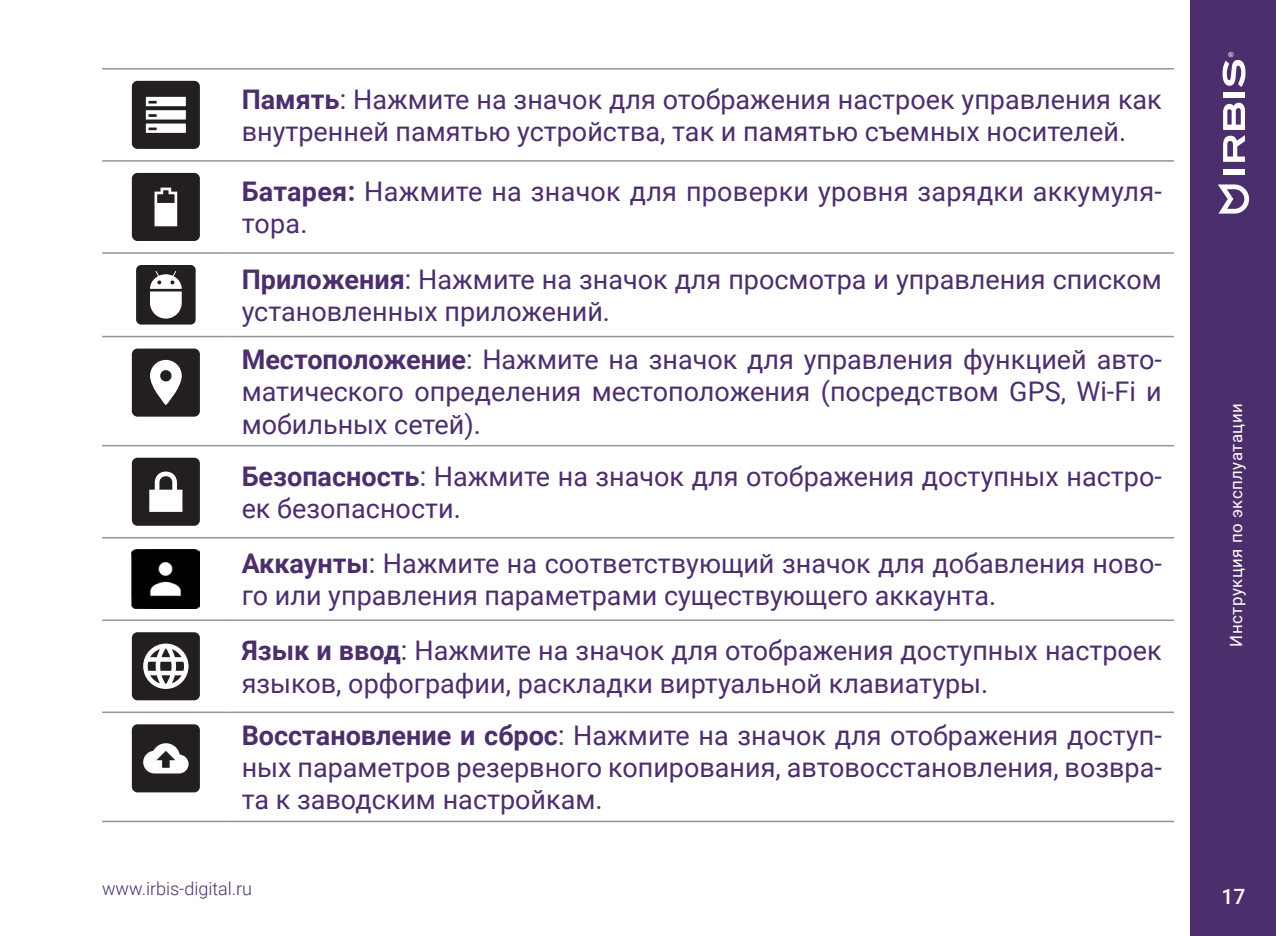
<style>
.page{position:relative;width:1276px;height:936px;background:#fff}
.page>*{position:absolute;margin:0;border:0;box-sizing:border-box;transform-origin:0 0}
.t1{font:27px/32.4px "Roboto";color:#4d2e6d}
.t2{font:500 21px "Roboto";color:#fff}
.t3{font:300 18px "Roboto";color:#4d2e6d}
.t4{font:16.8px "Roboto";letter-spacing:.03em;color:#fff}
.s1{font-weight:700}
</style>
<div class="page">
<div style="left:1191px;top:0;width:85px;height:935px;background:#4d2e6d"></div>
<svg style="left:1218px;top:184px;width:31px;height:29px"></svg>
<svg style="left:1223px;top:102px;width:22px;height:60px"></svg>
<div style="left:1223px;top:169px;width:22px;height:5px;background:#fff"></div>
<div style="left:1223px;top:92px;width:22px;height:5px;background:#fff"></div>
<svg style="left:1222px;top:52px;width:24px;height:35px"></svg>
<hr style="left:102px;top:68px;width:128px;height:2px;background:#939598">
<hr style="left:230px;top:68px;width:944px;height:2px;background:#939598">
<hr style="left:102px;top:160px;width:128px;height:2px;background:#939598">
<hr style="left:230px;top:160px;width:944px;height:2px;background:#939598">
<hr style="left:102px;top:252px;width:128px;height:2px;background:#939598">
<hr style="left:230px;top:252px;width:944px;height:2px;background:#939598">
<hr style="left:102px;top:336px;width:128px;height:1px;background:#939598">
<hr style="left:230px;top:336px;width:944px;height:1px;background:#939598">
<hr style="left:102px;top:445px;width:128px;height:1px;background:#939598">
<hr style="left:230px;top:445px;width:944px;height:1px;background:#939598">
<hr style="left:102px;top:537px;width:128px;height:1px;background:#939598">
<hr style="left:230px;top:537px;width:944px;height:1px;background:#939598">
<hr style="left:102px;top:619px;width:128px;height:2px;background:#939598">
<hr style="left:230px;top:619px;width:944px;height:2px;background:#939598">
<hr style="left:102px;top:711px;width:128px;height:2px;background:#939598">
<hr style="left:230px;top:711px;width:944px;height:2px;background:#939598">
<hr style="left:102px;top:820px;width:128px;height:2px;background:#939598">
<hr style="left:230px;top:820px;width:944px;height:2px;background:#939598">
<div style="left:132px;top:81px;width:68px;height:68px;background:#231f20;border-radius:6px"></div>
<svg style="left:146px;top:97px;width:40px;height:36px"></svg>
<div style="left:132px;top:173px;width:68px;height:68px;background:#231f20;border-radius:6px"></div>
<svg style="left:154px;top:187px;width:23px;height:39px"></svg>
<div style="left:136px;top:265px;width:60px;height:59px;background:#231f20;border-radius:5px"></div>
<svg style="left:150px;top:271px;width:32px;height:47px"></svg>
<div style="left:132px;top:348px;width:68px;height:68px;background:#231f20;border-radius:6px"></div>
<svg style="left:150px;top:360px;width:32px;height:45px"></svg>
<div style="left:132px;top:457px;width:68px;height:68px;background:#231f20;border-radius:6px"></div>
<svg style="left:149px;top:471px;width:33px;height:41px"></svg>
<img style="left:132px;top:549px;width:68px;height:59px">
<div style="left:132px;top:632px;width:68px;height:68px;background:#231f20;border-radius:6px"></div>
<svg style="left:143px;top:643px;width:45px;height:46px"></svg>
<div style="left:132px;top:724px;width:68px;height:68px;background:#231f20;border-radius:6px"></div>
<svg style="left:143px;top:743px;width:46px;height:30px"></svg>
<p class="t1" style="left:242px;top:82px;width:921px"><span class="s1">Память</span>: Нажмите на значок для отображения настроек управления как внутренней памятью устройства, так и памятью съемных носителей.</p>
<p class="t1" style="left:242px;top:174px;width:921px"><span class="s1">Батарея:</span> Нажмите на значок для проверки уровня зарядки аккумуля&shy;тора.</p>
<p class="t1" style="left:242px;top:262px;width:921px"><span class="s1">Приложения</span>: Нажмите на значок для просмотра и управления списком установленных приложений.</p>
<p class="t1" style="left:242px;top:342px;width:921px;text-align:justify"><span class="s1">Местоположение</span>: Нажмите на значок для управления функцией авто&shy;матического определения местоположения (посредством GPS, Wi-Fi и мобильных сетей).</p>
<p class="t1" style="left:242px;top:459px;width:921px"><span class="s1">Безопасность</span>: Нажмите на значок для отображения доступных настро&shy;ек безопасности.</p>
<p class="t1" style="left:242px;top:546px;width:921px"><span class="s1">Аккаунты</span>: Нажмите на соответствующий значок для добавления ново&shy;го или управления параметрами существующего аккаунта.</p>
<p class="t1" style="left:242px;top:633px;width:921px"><span class="s1">Язык и ввод</span>: Нажмите на значок для отображения доступных настроек языков, орфографии, раскладки виртуальной клавиатуры.</p>
<p class="t1" style="left:242px;top:717px;width:921px;text-align:justify"><span class="s1">Восстановление и сброс</span>: Нажмите на значок для отображения доступ&shy;ных параметров резервного копирования, автовосстановления, возвра&shy;та к заводским настройкам.</p>
<p class="t3" style="left:102px;top:876px;width:152px">www.irbis-digital.ru</p>
<p class="t4" style="left:1224px;top:646px;width:245px;rotate:-90deg">Инструкция по эксплуатации</p>
<p class="t2" style="left:1221px;top:882px;width:25px">17</p>
</div>
